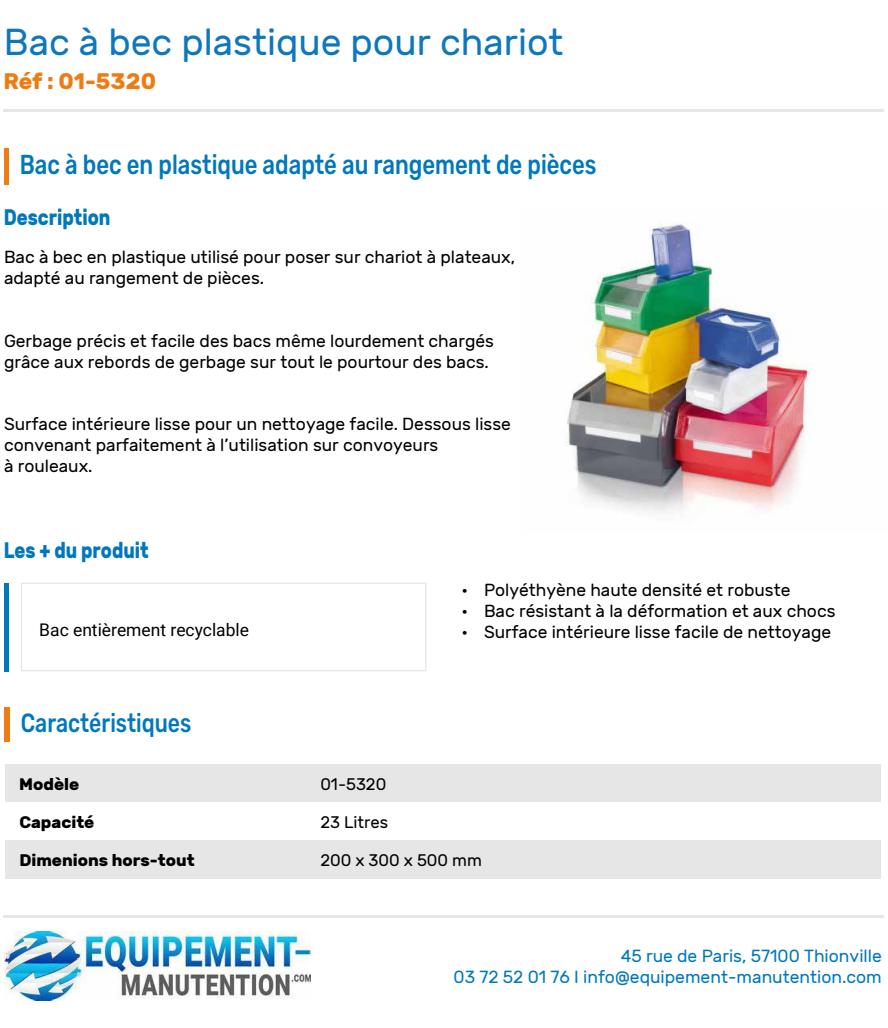
<style>
.page{position:relative;width:888px;height:1028px;background:#fff}
.page>*{position:absolute;margin:0;border:0;box-sizing:border-box;transform-origin:0 0}
.t1{font:37.38px "Rubik";color:#0f77bd}
.t2{font:500 27.38px "Rubik";color:#0078be;scale:.81 1}
.t3{font:500 26.25px "Rubik";color:#0078be;scale:.81 1}
.t4{font:700 22.38px "Rubik";color:#0078be;scale:.81 1}
.t5{font:700 22.38px "Rubik";color:#ef7c12}
.t6{font:17.5px/21px "Rubik";color:#0078be;text-align:right}
.t7{font:17.38px/20.9px "Rubik";color:#000}
.t8{font:17.38px "Roboto";color:#000}
.t9{font:700 16.75px "Rubik";color:#000}
.t10{font:16.75px "Rubik";color:#000}
</style>
<div class="page">
<div style="left:4px;top:148px;width:5px;height:37px;background:#ef7c12"></div>
<div style="left:4px;top:583px;width:5px;height:88px;background:#0078be"></div>
<div style="left:21px;top:582px;width:405px;height:89px;border:1px solid #e6e6e6"></div>
<hr style="left:4px;top:109px;width:880px;height:3px;background:#e6e6e6">
<div style="left:4px;top:707px;width:5px;height:35px;background:#ef7c12"></div>
<div style="left:5px;top:764px;width:875px;height:38px;background:#e6e6e6"></div>
<div style="left:5px;top:840px;width:875px;height:39px;background:#e6e6e6"></div>
<hr style="left:4px;top:915px;width:880px;height:2px;background:#e6e6e6">
<img style="left:4px;top:931px;width:306px;height:70px">
<img style="left:567px;top:222px;width:244px;height:289px">
<h1 class="t1" style="left:4px;top:21px;width:561px">Bac à bec plastique pour chariot</h1>
<p class="t5" style="left:4px;top:68px;width:154px">Réf : 01-5320</p>
<h2 class="t2" style="left:20px;top:149px;width:713px">Bac à bec en plastique adapté au rangement de pièces</h2>
<p class="t4" style="left:4px;top:204px;width:133px">Description</p>
<p class="t7" style="left:4px;top:247px;width:512px">Bac à bec en plastique utilisé pour poser sur chariot à plateaux, adapté au rangement de pièces.</p>
<p class="t7" style="left:4px;top:331px;width:491px">Gerbage précis et facile des bacs même lourdement chargés grâce aux rebords de gerbage sur tout le pourtour des bacs.</p>
<p class="t7" style="left:4px;top:414px;width:508px">Surface intérieure lisse pour un nettoyage facile. Dessous lisse convenant parfaitement à l’utilisation sur convoyeurs<br>à rouleaux.</p>
<p class="t4" style="left:4px;top:537px;width:181px">Les + du produit</p>
<p class="t8" style="left:39px;top:617px;width:211px">Bac entièrement recyclable</p>
<p class="t7" style="left:461px;top:580px;width:330px">• Polyéthyène haute densité et robuste</p>
<p class="t7" style="left:461px;top:601px;width:375px">• Bac résistant à la déformation et aux chocs</p>
<p class="t7" style="left:461px;top:622px;width:371px">• Surface intérieure lisse facile de nettoyage</p>
<h3 class="t3" style="left:21px;top:708px;width:212px">Caractéristiques</h3>
<p class="t9" style="left:19px;top:774px;width:62px">Modèle</p>
<p class="t10" style="left:320px;top:774px;width:67px">01-5320</p>
<p class="t9" style="left:19px;top:812px;width:77px">Capacité</p>
<p class="t10" style="left:320px;top:813px;width:69px">23 Litres</p>
<p class="t9" style="left:19px;top:850px;width:177px">Dimenions hors-tout</p>
<p class="t10" style="left:320px;top:851px;width:163px">200 x 300 x 500 mm</p>
<p class="t6" style="left:453px;top:946px;width:429px">45 rue de Paris, 57100 Thionville<br>03 72 52 01 76 I info@equipement-manutention.com</p>
</div>
